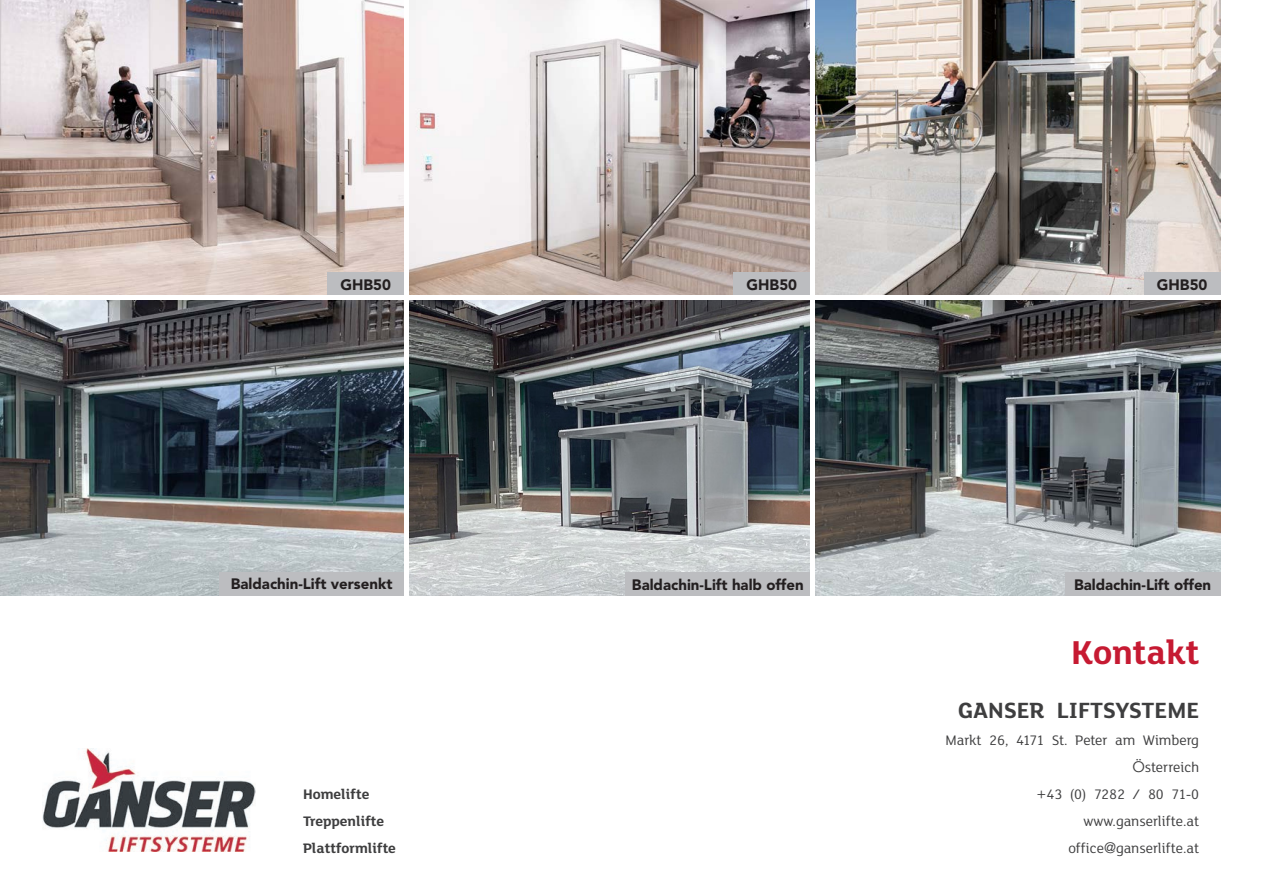
<style>
.page{position:relative;width:1263px;height:893px;background:#fff}
.page>*{position:absolute;margin:0;border:0;box-sizing:border-box;transform-origin:0 0}
.t1{font:700 36px "FS Lola";color:#c61a32}
.t2{font:700 24px "FS Lola";color:#3e3e3f}
.t3{font:15px "FS Lola";color:#3e3e3f}
.t4{font:900 15px "Avenir LT Std";color:#231f20}
.t5{font:700 15px "FS Lola";color:#3e3e3f}
.s1{font-family:"Avenir LT Std"}
</style>
<div class="page">
<img style="left:0;top:0;width:404px;height:595px">
<img style="left:409px;top:0;width:401px;height:595px">
<img style="left:815px;top:0;width:405px;height:596px">
<div style="left:327px;top:272px;width:77px;height:24px;background:#bcbdc0"></div>
<div style="left:733px;top:272px;width:77px;height:24px;background:#bcbdc0"></div>
<div style="left:1144px;top:272px;width:76px;height:24px;background:#bcbdc0"></div>
<img style="left:43px;top:749px;width:212px;height:102px">
<div style="left:1065px;top:572px;width:155px;height:24px;background:#bcbdc0"></div>
<div style="left:625px;top:572px;width:185px;height:23px;background:#bcbdc0"></div>
<div style="left:219px;top:572px;width:185px;height:23px;background:#bcbdc0"></div>
<hr style="left:0;top:296px;width:1228px;height:4px;background:#fff">
<p class="t4" style="left:340px;top:275px;width:52px">GHB50</p>
<p class="t4" style="left:746px;top:275px;width:52px">GHB50</p>
<p class="t4" style="left:1157px;top:275px;width:52px">GHB50</p>
<p class="t4" style="left:231px;top:575px;width:163px">Baldachin-Lift versenkt</p>
<p class="t4" style="left:632px;top:575px;width:173px">Baldachin-Lift halb offen</p>
<p class="t4" style="left:1074px;top:575px;width:139px">Baldachin-Lift offen</p>
<p class="t5" style="left:303px;top:785px;width:68px">Homelifte</p>
<p class="t5" style="left:303px;top:812px;width:83px">Treppenlifte</p>
<p class="t5" style="left:303px;top:839px;width:94px">Plattformlifte</p>
<p class="t1" style="left:1071px;top:631px;width:130px">Kontakt</p>
<p class="t2" style="left:958px;top:696px;width:243px">GANSER LIFTSYSTEME</p>
<p class="t3" style="left:945px;top:733px;width:255px">Markt 26, 4171 St. Peter am Wimberg</p>
<p class="t3" style="left:1132px;top:760px;width:68px"><span class="s1">Ö</span>sterreich</p>
<p class="t3" style="left:1036px;top:787px;width:164px"><span class="s1">+</span>43 (0) 7282 / 80 71<span class="s1">-</span>0</p>
<p class="t3" style="left:1083px;top:814px;width:117px">www.ganserlifte.at</p>
<p class="t3" style="left:1068px;top:841px;width:132px">office<span class="s1">@</span>ganserlifte.at</p>
</div>
